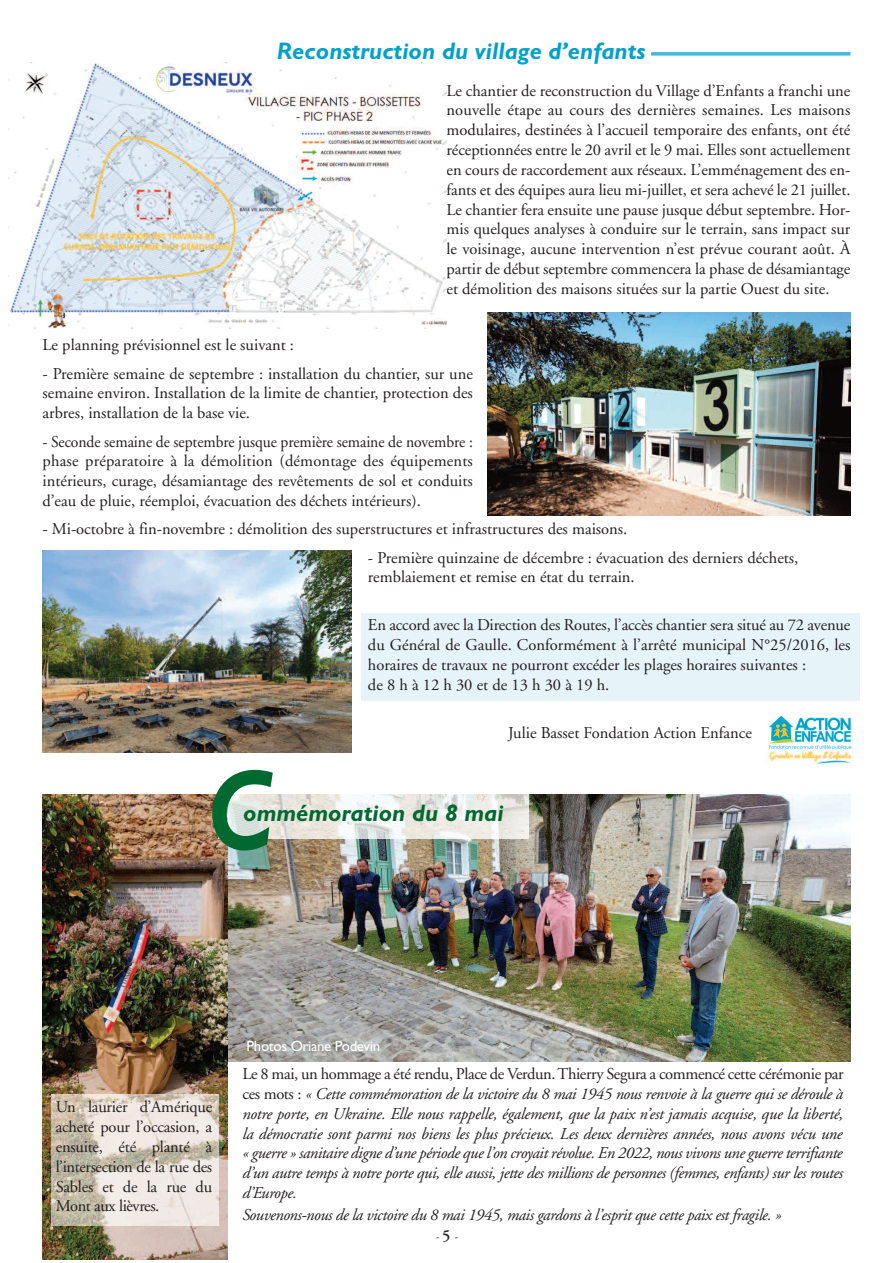
<style>
.page{position:relative;width:893px;height:1263px;background:#fff}
.page>*{position:absolute;margin:0;border:0;box-sizing:border-box;transform-origin:0 0}
.t1{font:italic 700 115.2px "Gill Sans";color:#006930;scale:.83 1}
.t2{font:italic 700 24px "Gill Sans";color:#00a2ca}
.t3{font:italic 700 24px "Gill Sans";color:#006930}
.t4{font:16.5px/19.8px "Adobe Garamond";color:#231f20;text-align:justify}
.t5{font:italic 16.5px/19.8px "Adobe Garamond";letter-spacing:-.025em;color:#231f20;text-align:justify}
.t6{font:16.5px/19.8px "Adobe Garamond";color:#231f20;text-align:justify;scale:.95 1}
.t7{font:15px "Gill Sans";letter-spacing:-.025em;color:#fff}
.t8{font:600 10.5px "Adobe Garamond";color:#231f20}
.s1{font-style:normal}
.s2{font-size:16.5px}
</style>
<div class="page">
<div style="left:361px;top:613px;width:498px;height:88px;background:#e6f3f8"></div>
<img style="left:9px;top:63px;width:437px;height:266px">
<hr style="left:651px;top:52px;width:199px;height:1px;background:#00a2ca">
<hr style="left:651px;top:54px;width:199px;height:1px;background:#00a2ca">
<hr style="left:651px;top:55px;width:199px;height:1px;background:#00a2ca">
<img style="left:488px;top:313px;width:362px;height:202px">
<img style="left:43px;top:550px;width:309px;height:203px">
<img style="left:227px;top:794px;width:623px;height:267px">
<img style="left:766px;top:715px;width:87px;height:49px">
<img style="left:43px;top:794px;width:184px;height:465px">
<img style="left:51px;top:1094px;width:168px;height:131px">
<img style="left:218px;top:794px;width:311px;height:45px">
<h2 class="t2" style="left:277px;top:42px;width:370px">Reconstruction du village d’enfants</h2>
<p class="t4" style="left:446px;top:82px;width:405px">Le chantier de reconstruction du Village d’Enfants a franchi une nouvelle étape au cours des dernières semaines. Les maisons modulaires, destinées à l’accueil temporaire des enfants, ont été réceptionnées entre le 20 avril et le 9 mai. Elles sont actuellement en cours de raccordement aux réseaux. L’emménagement des en&shy;fants et des équipes aura lieu mi-juillet, et sera achevé le 21 juillet.<br>Le chantier fera ensuite une pause jusque début septembre. Hor&shy;mis quelques analyses à conduire sur le terrain, sans impact sur le voisinage, aucune intervention n’est prévue courant août. À partir de début septembre commencera la phase de désamiantage et démolition des maisons situées sur la partie Ouest du site.</p>
<p class="t4" style="left:43px;top:337px;width:253px">Le planning prévisionnel est le suivant :</p>
<p class="t4" style="left:43px;top:365px;width:432px">- Première semaine de septembre : installation du chantier, sur une semaine environ. Installation de la limite de chantier, protection des arbres, installation de la base vie.</p>
<p class="t6" style="left:43px;top:433px;width:455px">- Seconde semaine de septembre jusque première semaine de novembre : phase préparatoire à la démolition (démontage des équipements intérieurs, curage, désamiantage des revêtements de sol et conduits d’eau de pluie, réemploi, évacuation des déchets intérieurs).</p>
<p class="t4" style="left:43px;top:521px;width:586px">- Mi-octobre à fin-novembre : démolition des superstructures et infrastructures des maisons.</p>
<p class="t4" style="left:368px;top:549px;width:432px">- Première quinzaine de décembre : évacuation des derniers déchets, remblaiement et remise en état du terrain.</p>
<p class="t4" style="left:368px;top:617px;width:484px;text-align:left">En accord avec la Direction des Routes, l’accès chantier sera situé au 72 avenue du Général de Gaulle. Conformément à l’arrêté municipal N°25/2016, les horaires de travaux ne pourront excéder les plages horaires suivantes : de8hà12h30etde13h30à19h.</p>
<p class="t4" style="left:508px;top:724px;width:245px">Julie Basset Fondation Action Enfance</p>
<h1 class="t1" style="left:207px;top:767px;width:81px">C</h1>
<h2 class="t3" style="left:243px;top:804px;width:262px">ommémoration du 8 mai</h2>
<p class="t4" style="left:56px;top:1099px;width:158px">Un laurier d’Amérique acheté pour l’occasion, a ensuite, été planté à l’intersection de la rue des Sables et de la rue du Mont aux lièvres.</p>
<p class="t7" style="left:247px;top:1040px;width:135px">Photos Oriane Podevin</p>
<p class="t5" style="left:242px;top:1065px;width:603px"><span class="s1">Le 8 mai, un hommage a été rendu, Place de Verdun.Thierry Segura a commencé cette cérémonie par ces mots :</span> « Cette commémoration de la victoire du 8 mai 1945 nous renvoie à la guerre qui se déroule à notre porte, en Ukraine. Elle nous rappelle, également, que la paix n’est jamais acquise, que la liberté, la démocratie sont parmi nos biens les plus précieux. Les deux dernières années, nous avons vécu une « guerre » sanitaire digne d’une période que l’on croyait révolue. En 2022, nous vivons une guerre terrifiante d’un autre temps à notre porte qui, elle aussi, jette des millions de personnes (femmes, enfants) sur les routes d’Europe.</p>
<p class="t5" style="left:242px;top:1206px;width:541px">Souvenons-nous de la victoire du 8 mai 1945, mais gardons à l’esprit que cette paix est fragile. »</p>
<p class="t8" style="left:436px;top:1232px;width:24px">-<span class="s2">5</span>-</p>
</div>
